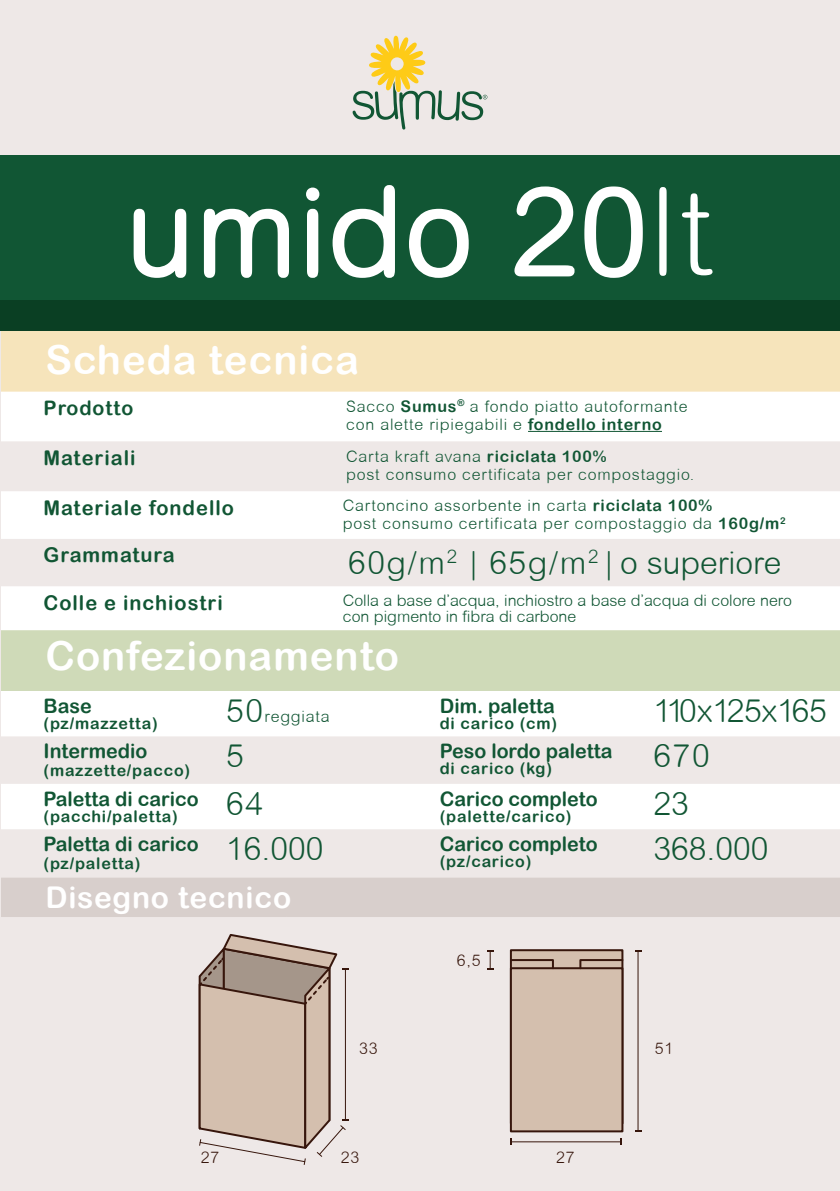
<style>
.page{position:relative;width:840px;height:1191px;background:#fff}
.page>*{position:absolute;margin:0;border:0;box-sizing:border-box;transform-origin:0 0}
.t1{font:300 120px "Arial Rounded MT";letter-spacing:.025em;color:#fff}
.t2{font:40px "Arial Rounded MT Bold";letter-spacing:.025em;color:#fff}
.t3{font:300 32px "Arial Rounded MT";color:#115634}
.t4{font:30px "Arial Rounded MT Bold";letter-spacing:.025em;color:#fff}
.t5{font:20.4px "Arial Rounded MT Bold";letter-spacing:.05em;color:#115634}
.t6{font:20px "Arial Rounded MT Bold";color:#115634}
.t7{font:20px "Arial Rounded MT Bold";letter-spacing:.05em;color:#115634}
.t8{font:300 16px/18px "Arial Rounded MT";letter-spacing:.05em;color:#115634}
.t9{font:16px "Arial Rounded MT Bold";letter-spacing:.05em;color:#115634}
.t10{font:300 16px/16px "Arial Rounded MT";color:#115634}
.t11{font:300 16px "Arial Rounded MT";letter-spacing:.05em;color:#37160c}
.s1{font-family:"Arial Rounded MT Bold";font-weight:400}
.s2{font-size:32px}
</style>
<div class="page">
<div style="left:0;top:0;width:839px;height:1191px;background:#eee8e7"></div>
<div style="left:1px;top:878px;width:838px;height:39px;background:#d8cfcc"></div>
<div style="left:1px;top:331px;width:838px;height:61px;background:#f6e4bb"></div>
<div style="left:1px;top:630px;width:838px;height:61px;background:#cfdab8"></div>
<div style="left:0;top:155px;width:839px;height:176px;background:#115634"></div>
<div style="left:0;top:300px;width:839px;height:31px;background:#0a3f23"></div>
<svg style="left:352px;top:36px;width:135px;height:94px"></svg>
<svg style="left:133px;top:208px;width:54px;height:70px"></svg>
<svg style="left:203px;top:208px;width:86px;height:70px"></svg>
<svg style="left:306px;top:187px;width:14px;height:91px"></svg>
<svg style="left:332px;top:185px;width:63px;height:93px"></svg>
<svg style="left:409px;top:208px;width:60px;height:70px"></svg>
<svg style="left:514px;top:186px;width:61px;height:91px"></svg>
<svg style="left:584px;top:186px;width:59px;height:92px"></svg>
<svg style="left:1px;top:691px;width:838px;height:138px;fill:#fff"></svg>
<div style="left:1px;top:392px;width:838px;height:49px;background:#fff"></div>
<div style="left:1px;top:491px;width:838px;height:48px;background:#fff"></div>
<div style="left:1px;top:586px;width:838px;height:44px;background:#fff"></div>
<hr style="left:527px;top:431px;width:134px;height:1px;background:#115634">
<svg style="left:198px;top:934px;width:150px;height:231px"></svg>
<div style="left:509px;top:949px;width:114px;height:175px;background:#d4bfae;border:2px solid #37160c"></div>
<div style="left:509px;top:967px;width:114px;height:165px;background:#d4bfae;border:2px solid #37160c"></div>
<hr style="left:637px;top:950px;width:1px;height:180px;background:#37160c">
<hr style="left:511px;top:1141px;width:109px;height:1px;background:#37160c">
<svg style="left:509px;top:958px;width:115px;height:12px"></svg>
<svg style="left:487px;top:950px;width:6px;height:19px"></svg>
<h1 class="t1" style="left:127px;top:163px;width:587px">umido 20lt</h1>
<h2 class="t2" style="left:45px;top:336px;width:315px">Scheda tecnica</h2>
<p class="t7" style="left:44px;top:396px;width:91px">Prodotto</p>
<p class="t8" style="left:346px;top:397px;width:343px">Sacco <span class="s1">Sumus</span><sup>®</sup> a fondo piatto autoformante con alette ripiegabili e <span class="s1">fondello interno</span></p>
<p class="t5" style="left:44px;top:445px;width:93px">Materiali</p>
<p class="t8" style="left:346px;top:447px;width:349px">Carta kraft avana <span class="s1">riciclata 100%<br></span>post consumo certificata per compostaggio.</p>
<p class="t5" style="left:44px;top:495px;width:192px">Materiale fondello</p>
<p class="t8" style="left:342px;top:496px;width:444px">Cartoncino assorbente in carta <span class="s1">riciclata 100%<br></span>post consumo certificata per compostaggio da <span class="s1">160g/m</span><sup>2</sup></p>
<p class="t5" style="left:44px;top:543px;width:133px">Grammatura</p>
<h3 class="t3" style="left:348px;top:544px;width:434px">60g/m<sup>2</sup> | 65g/m<sup>2</sup> | o superiore</h3>
<p class="t5" style="left:44px;top:590px;width:181px">Colle e inchiostri</p>
<p class="t10" style="left:342px;top:592px;width:450px">Colla a base d’acqua, inchiostro a base d’acqua di colore nero con pigmento in fibra di carbone</p>
<h2 class="t2" style="left:45px;top:632px;width:355px">Confezionamento</h2>
<p class="t6" style="left:44px;top:694px;width:50px">Base</p>
<p class="t9" style="left:44px;top:714px;width:116px">(pz/mazzetta)</p>
<p class="t8" style="left:226px;top:707px;width:105px"><span class="s2">50</span>reggiata</p>
<p class="t6" style="left:439px;top:694px;width:116px">Dim. paletta</p>
<p class="t9" style="left:439px;top:714px;width:119px">di carico (cm)</p>
<p class="t9" style="left:44px;top:761px;width:201px">(mazzette/pacco) <sup>5</sup></p>
<p class="t6" style="left:439px;top:739px;width:174px">Peso lordo paletta</p>
<p class="t6" style="left:44px;top:739px;width:105px">Intermedio</p>
<p class="t9" style="left:439px;top:759px;width:114px">di carico (kg)</p>
<p class="t6" style="left:44px;top:787px;width:156px">Paletta di carico</p>
<p class="t9" style="left:44px;top:806px;width:136px">(pacchi/paletta)</p>
<p class="t6" style="left:44px;top:832px;width:156px">Paletta di carico</p>
<p class="t9" style="left:44px;top:854px;width:98px">(pz/paletta)</p>
<h3 class="t3" style="left:226px;top:784px;width:38px">64</h3>
<p class="t6" style="left:439px;top:787px;width:159px">Carico completo</p>
<p class="t9" style="left:439px;top:806px;width:133px">(palette/carico)</p>
<h3 class="t3" style="left:226px;top:830px;width:99px">16.000</h3>
<p class="t6" style="left:439px;top:832px;width:159px">Carico completo</p>
<p class="t9" style="left:439px;top:852px;width:93px">(pz/carico)</p>
<h3 class="t4" style="left:45px;top:879px;width:247px">Disegno tecnico</h3>
<p class="t11" style="left:456px;top:951px;width:25px">6,5</p>
<h3 class="t3" style="left:653px;top:692px;width:175px">110x125x165</h3>
<h3 class="t3" style="left:653px;top:737px;width:58px">670</h3>
<h3 class="t3" style="left:653px;top:784px;width:37px">23</h3>
<h3 class="t3" style="left:653px;top:830px;width:116px">368.000</h3>
<p class="t11" style="left:359px;top:1038px;width:20px">33</p>
<p class="t11" style="left:654px;top:1038px;width:20px">51</p>
<p class="t11" style="left:201px;top:1147px;width:20px">27</p>
<p class="t11" style="left:341px;top:1147px;width:20px">23</p>
<p class="t11" style="left:555px;top:1147px;width:20px">27</p>
</div>
